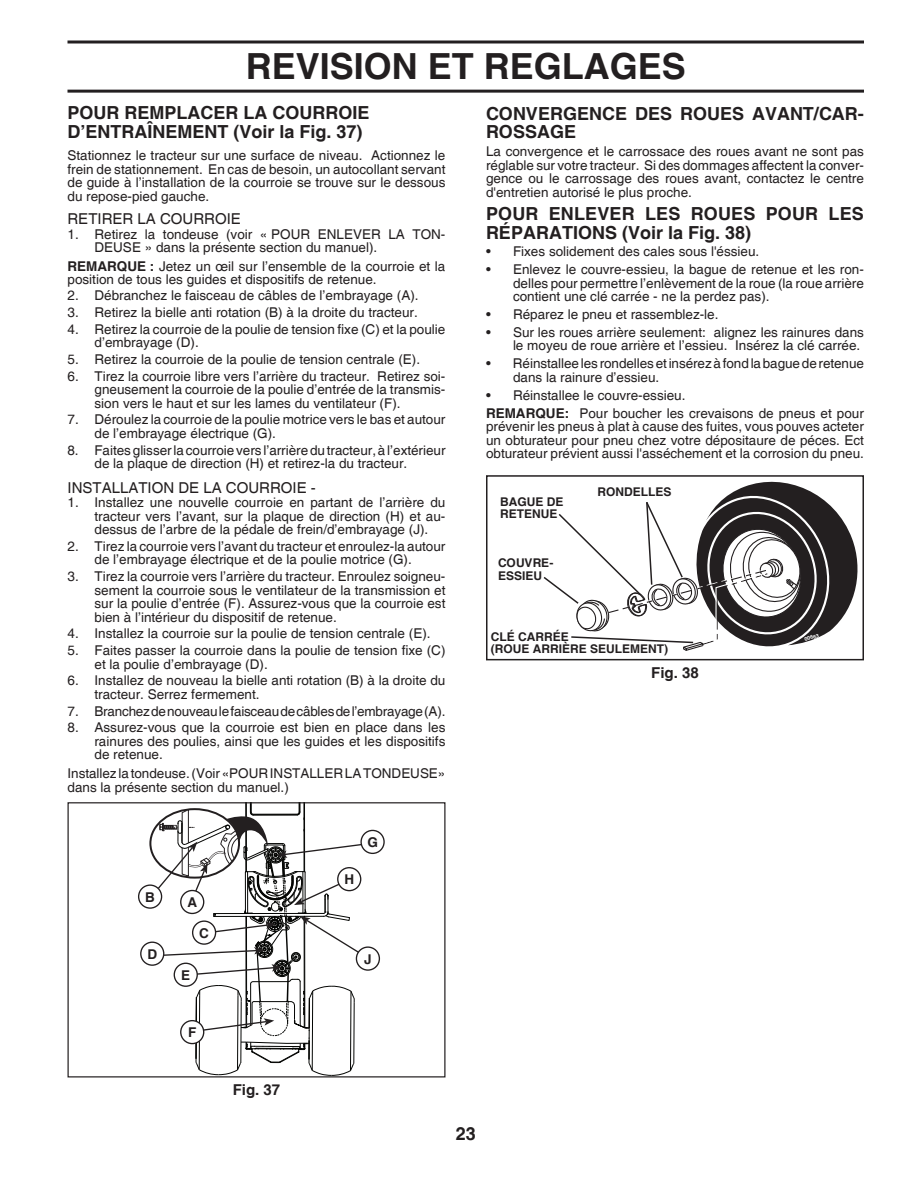
<style>
.page{position:relative;width:918px;height:1188px;background:#fff}
.page>*{position:absolute;margin:0;border:0;box-sizing:border-box;transform-origin:0 0}
.t1{font:700 36px "Helvetica";color:#231f20}
.t2{font:700 18px/18.8px "Helvetica";color:#231f20}
.t3{font:15px "Helvetica";color:#231f20}
.t4{font:700 15px "Helvetica";color:#231f20}
.t5{font:13.5px/13.5px "Helvetica";color:#231f20}
.t6{font:700 13.5px "Helvetica";color:#231f20}
.t7{font:700 12px/12.8px "Helvetica";color:#231f20}
.t8{font:700 5.25px "Helvetica";color:#fff}
.s1{font-weight:700}
</style>
<div class="page">
<svg style="left:68px;top:40px;width:796px;height:4px"></svg>
<hr style="left:68px;top:90px;width:796px;height:3px;background:#231f20">
<div style="left:486px;top:475px;width:378px;height:185px;border:2px solid #231f20"></div>
<svg style="left:542px;top:475px;width:322px;height:181px"></svg>
<div style="left:67px;top:802px;width:379px;height:275px;border:1px solid #231f20"></div>
<div style="left:138px;top:884px;width:24px;height:25px;border:1px solid #231f20;border-radius:50%"></div>
<svg style="left:356px;top:947px;width:23px;height:23px"></svg>
<div style="left:356px;top:946px;width:24px;height:25px;border:1px solid #231f20;border-radius:50%"></div>
<div style="left:360px;top:830px;width:25px;height:24px;border:1px solid #231f20;border-radius:50%"></div>
<svg style="left:148px;top:803px;width:225px;height:273px"></svg>
<div style="left:141px;top:942px;width:23px;height:23px;background:#fff;border-radius:50%"></div>
<div style="left:140px;top:942px;width:24px;height:24px;border:1px solid #231f20;border-radius:50%"></div>
<h1 class="t1" style="left:246px;top:46px;width:442px">REVISION ET REGLAGES</h1>
<h2 class="t2" style="left:68px;top:103px;width:304px">POUR REMPLACER LA COURROIE<br>D’ENTRAÎNEMENT (Voir la Fig. 37)</h2>
<p class="t5" style="left:68px;top:149px;width:379px;text-align:justify">Stationnez le tracteur sur une surface de niveau. Actionnez le frein de stationnement. En cas de besoin, un autocollant servant de guide à l’installation de la courroie se trouve sur le dessous du repose-pied gauche.</p>
<p class="t3" style="left:68px;top:210px;width:175px">RETIRER LA COURROIE</p>
<p class="t5" style="left:94px;top:227px;width:352px;text-indent:-27px">1. Retirez la tondeuse (voir « POUR ENLEVER LA TON-<br>DEUSE » dans la présente section du manuel).</p>
<p class="t5" style="left:68px;top:259px;width:379px"><span class="s1">REMARQUE :</span> Jetez un œil sur l’ensemble de la courroie et la position de tous les guides et dispositifs de retenue.</p>
<p class="t5" style="left:68px;top:289px;width:353px">2. Débranchez le faisceau de câbles de l’embrayage (A).</p>
<p class="t5" style="left:68px;top:305px;width:352px">3. Retirez la bielle anti rotation (B) à la droite du tracteur.</p>
<p class="t5" style="left:94px;top:322px;width:352px;text-indent:-27px">4. Retirez la courroie de la poulie de tension fixe (C) et la poulie d’embrayage (D).</p>
<p class="t5" style="left:68px;top:352px;width:354px">5. Retirez la courroie de la poulie de tension centrale (E).</p>
<p class="t5" style="left:94px;top:369px;width:352px;text-align:justify;text-indent:-27px">6. Tirez la courroie libre vers l’arrière du tracteur. Retirez soi&shy;gneusement la courroie de la poulie d’entrée de la transmis&shy;sion vers le haut et sur les lames du ventilateur (F).</p>
<p class="t5" style="left:94px;top:413px;width:352px;text-indent:-27px">7. Déroulez la courroie de la poulie motrice vers le bas et autour de l’embrayage électrique (G).</p>
<p class="t5" style="left:94px;top:443px;width:353px;text-indent:-27px">8. Faites glisser la courroie vers l’arrière du tracteur, à l’extérieur de la plaque de direction (H) et retirez-la du tracteur.</p>
<p class="t3" style="left:68px;top:479px;width:250px">INSTALLATION DE LA COURROIE -</p>
<p class="t5" style="left:94px;top:496px;width:352px;text-align:justify;text-indent:-27px">1. Installez une nouvelle courroie en partant de l’arrière du tracteur vers l’avant, sur la plaque de direction (H) et au&shy;dessus de l’arbre de la pédale de frein/d’embrayage (J).</p>
<p class="t5" style="left:68px;top:539px;width:379px;text-align:center">2. Tirez la courroie vers l’avant du tracteur et enroulez-la autour de l’embrayage électrique et de la poulie motrice (G).</p>
<p class="t5" style="left:94px;top:570px;width:352px;text-align:justify;text-indent:-27px">3. Tirez la courroie vers l’arrière du tracteur. Enroulez soigneu&shy;sement la courroie sous le ventilateur de la transmission et sur la poulie d’entrée (F). Assurez-vous que la courroie est bien à l’intérieur du dispositif de retenue.</p>
<p class="t5" style="left:68px;top:627px;width:365px">4. Installez la courroie sur la poulie de tension centrale (E).</p>
<p class="t5" style="left:94px;top:644px;width:352px;text-indent:-27px">5. Faites passer la courroie dans la poulie de tension fixe (C) et la poulie d’embrayage (D).</p>
<p class="t5" style="left:94px;top:674px;width:352px;text-indent:-27px">6. Installez de nouveau la bielle anti rotation (B) à la droite du tracteur. Serrez fermement.</p>
<p class="t5" style="left:68px;top:704px;width:379px">7. Branchez de nouveau le faisceau de câbles de l’embrayage (A).</p>
<p class="t5" style="left:94px;top:721px;width:352px;text-align:justify;text-indent:-27px">8. Assurez-vous que la courroie est bien en place dans les rainures des poulies, ainsi que les guides et les dispositifs de retenue.</p>
<p class="t5" style="left:68px;top:767px;width:379px">Installez la tondeuse. (Voir «POUR INSTALLER LA TONDEUSE» dans la présente section du manuel.)</p>
<p class="t6" style="left:145px;top:889px;width:11px">B</p>
<p class="t6" style="left:147px;top:946px;width:11px">D</p>
<p class="t6" style="left:187px;top:895px;width:11px">A</p>
<p class="t6" style="left:199px;top:925px;width:11px">C</p>
<p class="t6" style="left:181px;top:967px;width:11px">E</p>
<p class="t6" style="left:344px;top:872px;width:11px">H</p>
<p class="t6" style="left:367px;top:835px;width:12px">G</p>
<p class="t6" style="left:364px;top:951px;width:9px">J</p>
<h2 class="t2" style="left:486px;top:104px;width:379px">CONVERGENCE DES ROUES AVANT/CAR-<br>ROSSAGE</h2>
<p class="t5" style="left:486px;top:145px;width:379px;text-align:justify">La convergence et le carrossace des roues avant ne sont pas réglable sur votre tracteur. Si des dommages affectent la con ver&shy;gen ce ou le carrossage des roues avant, con tac tez le centre d'en tre tien autorisé le plus pro che.</p>
<h2 class="t2" style="left:486px;top:204px;width:379px">POUR ENLEVER LES ROUES POUR LES<br>RÉ PA RA TIONS (Voir la Fig. 38)</h2>
<p class="t5" style="left:486px;top:245px;width:275px">• Fixes solidement des cales sous l'éssieu.</p>
<p class="t5" style="left:513px;top:263px;width:352px;text-align:justify;text-indent:-27px">• Enlevez le couvre-essieu, la bague de retenue et les ron&shy;del les pour permettre l’enlèvement de la roue (la roue arrière contient une clé carrée - ne la perdez pas).</p>
<p class="t5" style="left:486px;top:308px;width:234px">• Réparez le pneu et rassemblez-le.</p>
<p class="t5" style="left:486px;top:325px;width:379px;text-align:right">• Sur les roues arrière seulement: alignez les rainures dans le moyeu de roue arrière et l’essieu. Insérez la clé carrée.</p>
<p class="t5" style="left:513px;top:357px;width:353px;text-indent:-27px">• Réinstallee les rondelles et insérez à fond la bague de retenue dans la rainure d’essieu.</p>
<p class="t5" style="left:486px;top:386px;width:379px;line-height:17.9px">• Réinstallee le couvre-essieu.<br><span class="s1">REMARQUE:</span> Pour boucher les crevaisons de pneus et pour</p>
<p class="t5" style="left:486px;top:419px;width:379px;text-align:justify">prévenir les pneus à plat à cause des fuites, vous pouves acteter un obturateur pour pneu chez votre dépositaure de péces. Ect obturateur prévient aussi l'asséchement et la corrosion du pneu.</p>
<p class="t7" style="left:500px;top:495px;width:65px">BAGUE DE<br>RETENUE</p>
<p class="t7" style="left:498px;top:556px;width:57px">COUVRE-<br>ESSIEU</p>
<p class="t7" style="left:597px;top:486px;width:76px">RON DEL LES</p>
<p class="t7" style="left:491px;top:630px;width:179px">CLÉ CARRÉE<br>(ROUE ARRIÈRE SEU LE MENT)</p>
<p class="t8" style="left:804px;top:637px;width:16px;rotate:-15deg">00663</p>
<p class="t4" style="left:651px;top:664px;width:49px">Fig. 38</p>
<p class="t6" style="left:188px;top:1025px;width:10px">F</p>
<p class="t4" style="left:233px;top:1081px;width:49px">Fig. 37</p>
<h2 class="t2" style="left:456px;top:1124px;width:22px">23</h2>
</div>
